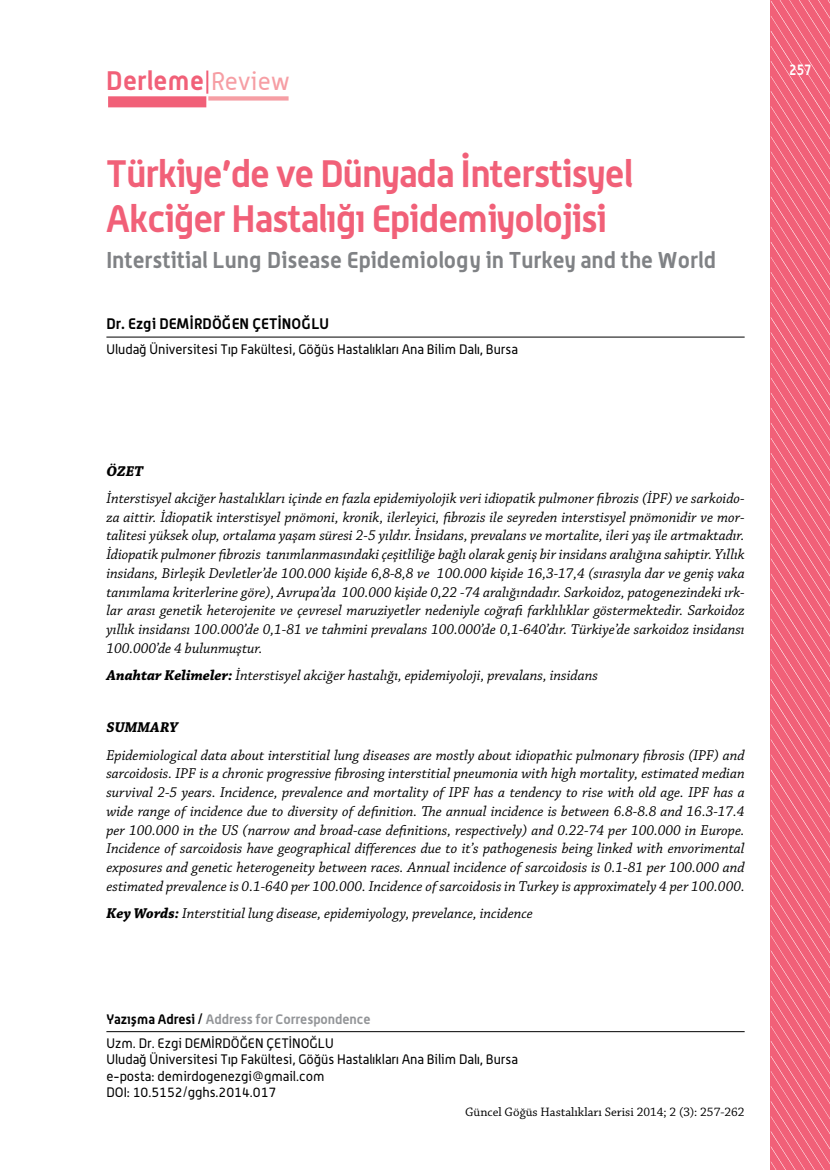
<style>
.page{position:relative;width:830px;height:1170px;background:#fff}
.page>*{position:absolute;margin:0;border:0;box-sizing:border-box;transform-origin:0 0}
.t1{font:700 37.5px/45px "Alwyn";letter-spacing:-.025em;color:#f16078}
.t2{font:700 26.25px "Alwyn";letter-spacing:.01em;color:#f16078}
.t3{font:700 22.5px "Alwyn";color:#808285}
.t4{font:italic 15px/18.8px "Chaparral Pro";color:#000;text-align:justify}
.t5{font:700 15px "Alwyn";color:#000}
.t6{font:italic 700 15px "Chaparral Pro";color:#000}
.t7{font:700 15px "Alwyn";color:#fff;scale:.85 1}
.t8{font:13.5px/16.2px "Alwyn";color:#000}
.t9{font:12.9px "Chaparral Pro";color:#000}
.s1{font-weight:400;font-size:25.05px;color:#f69ea4}
.s2{font-weight:700}
.s3{font-weight:700;color:#939598}
</style>
<div class="page">
<svg style="left:770px;top:0;width:59px;height:1169px;background:#f1687f"></svg>
<hr style="left:206px;top:70px;width:2px;height:24px;background:#f16078">
<div style="left:108px;top:96px;width:98px;height:11px;background:#f16078"></div>
<div style="left:208px;top:96px;width:80px;height:5px;background:#f69ea4"></div>
<hr style="left:106px;top:337px;width:638px;height:1px;background:#000">
<hr style="left:106px;top:1031px;width:638px;height:1px;background:#000">
<h2 class="t2" style="left:106px;top:64px;width:185px">Derleme <span class="s1">Review</span></h2>
<h1 class="t1" style="left:106px;top:150px;width:528px">Türkiye’de ve Dünyada İnterstisyel<br>Akciğer Hastalığı Epidemiyolojisi</h1>
<h3 class="t3" style="left:106px;top:246px;width:611px">Interstitial Lung Disease Epidemiology in Turkey and the World</h3>
<p class="t5" style="left:106px;top:314px;width:224px">Dr. Ezgi DEMİRDÖĞEN ÇETİNOĞLU</p>
<p class="t8" style="left:106px;top:340px;width:413px">Uludağ Üniversitesi Tıp Fakültesi, Göğüs Hastalıkları Ana Bilim Dalı, Bursa</p>
<p class="t6" style="left:106px;top:462px;width:38px">ÖZET</p>
<p class="t4" style="left:106px;top:489px;width:639px">İnterstisyel akciğer hastalıkları içinde en fazla epidemiyolojik veri idiopatik pulmoner fibrozis (İPF) ve sarkoido&shy;za aittir. İdiopatik interstisyel pnömoni, kronik, ilerleyici, fibrozis ile seyreden interstisyel pnömonidir ve mor&shy;talitesi yüksek olup, ortalama yaşam süresi 2-5 yıldır. İnsidans, prevalans ve mortalite, ileri yaş ile artmaktadır.<br>İdiopatik pulmoner fibrozis tanımlanmasındaki çeşitliliğe bağlı olarak geniş bir insidans aralığına sahiptir. Yıllık insidans, Birleşik Devletler’de 100.000 kişide 6,8-8,8 ve 100.000 kişide 16,3-17,4 (sırasıyla dar ve geniş vaka tanımlama kriterlerine göre), Avrupa’da 100.000 kişide 0,22 -74 aralığındadır. Sarkoidoz, patogenezindeki ırk&shy;lar arası genetik heterojenite ve çevresel maruziyetler nedeniyle coğrafi farklılıklar göstermektedir. Sarkoidoz yıllık insidansı 100.000’de 0,1-81 ve tahmini prevalans 100.000’de 0,1-640’dır. Türkiye’de sarkoidoz insidansı 100.000’de 4 bulunmuştur.</p>
<p class="t4" style="left:106px;top:666px;width:493px"><span class="s2">Anahtar Kelimeler:</span> İnterstisyel akciğer hastalığı, epidemiyoloji, prevalans, insidans</p>
<p class="t6" style="left:106px;top:718px;width:73px">SUMMARY</p>
<p class="t4" style="left:106px;top:746px;width:639px">Epidemiological data about interstitial lung diseases are mostly about idiopathic pulmonary fibrosis (IPF) and sarcoidosis. IPF is a chronic progressive fibrosing interstitial pneumonia with high mortality, estimated median survival 2-5 years. Incidence, prevalence and mortality of IPF has a tendency to rise with old age. IPF has a wide range of incidence due to diversity of definition. The annual incidence is between 6.8-8.8 and 16.3-17.4 per 100.000 in the US (narrow and broad-case definitions, respectively) and 0.22-74 per 100.000 in Europe.<br>Incidence of sarcoidosis have geographical differences due to it’s pathogenesis being linked with envorimental exposures and genetic heterogeneity between races. Annual incidence of sarcoidosis is 0.1-81 per 100.000 and estimated prevalence is 0.1-640 per 100.000. Incidence of sarcoidosis in Turkey is approximately 4 per 100.000.</p>
<p class="t4" style="left:106px;top:904px;width:427px"><span class="s2">Key Words:</span> Interstitial lung disease, epidemiyology, prevelance, incidence</p>
<p class="t8" style="left:106px;top:1006px;width:265px;line-height:24.6px"><span class="s2">Yazışma Adresi /</span> <span class="s3">Address for Correspondence<br></span>Uzm. Dr. Ezgi DEMİRDÖĞEN ÇETİNOĞLU</p>
<p class="t8" style="left:106px;top:1051px;width:413px">Uludağ Üniversitesi Tıp Fakültesi, Göğüs Hastalıkları Ana Bilim Dalı, Bursa e-posta: demirdogenezgi@gmail.com<br>DOI: 10.5152/gghs.2014.017</p>
<p class="t9" style="left:465px;top:1104px;width:281px">Güncel Göğüs Hastalıkları Serisi 2014; 2 (3): 257-262</p>
<p class="t7" style="left:788px;top:61px;width:28px">257</p>
</div>
